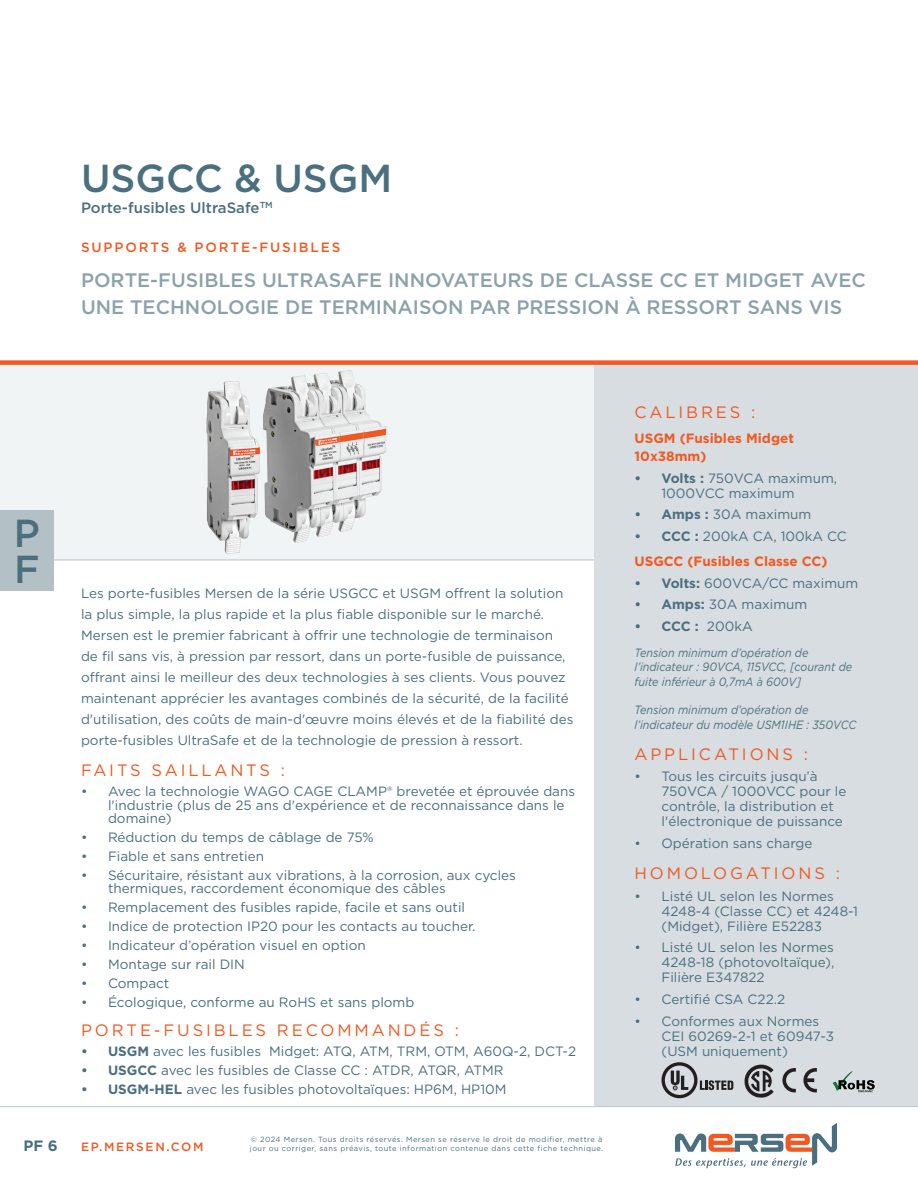
<style>
.page{position:relative;width:918px;height:1188px;background:#fff}
.page>*{position:absolute;margin:0;border:0;box-sizing:border-box;transform-origin:0 0}
.NEW_Product_MSL_Page_1{font:500 39px/36px "Gotham";color:#4b6f7f}
.NEW_Product_type{font:500 19.5px/27px "Gotham";color:#8ba2aa}
.NEW_Subhead{font:16.5px "Gotham";letter-spacing:.175em;color:#f15921}
.NEW_Product_MSL_Description{font:500 15px "Gotham";color:#4b6f7f}
.t1{font:700 15px "Gotham";color:#4b6f7f}
.NEW_Text{font:13.5px/15px "Gotham";color:#4b6f7f}
.New_Sub_subhead_Orange{font:700 13.5px/18px "Gotham";color:#f15921}
.NEW_Product_group{font:500 13.5px "Gotham";letter-spacing:.14em;color:#f15921}
.t2{font:700 13.5px "Gotham";color:#4b6f7f}
.NEW_Italic_Caption{font:italic 12px/14.4px "Gotham";color:#4b6f7f;scale:.9 1}
.t3{font:500 12px "Gotham";letter-spacing:.14em;color:#f15921}
.t4{font:7.5px/9px "Gotham";letter-spacing:.06em;color:#4b6f7f}
.s1{font-weight:700}
.s2{font-weight:400}
</style>
<div class="page">
<svg style="left:675px;top:1123px;width:162px;height:45px"></svg>
<div style="left:0;top:365px;width:594px;height:195px;background:#f1f4f5"></div>
<div style="left:594px;top:365px;width:324px;height:742px;background:#d7dde0"></div>
<div style="left:0;top:360px;width:918px;height:5px;background:#f15921"></div>
<hr style="left:0;top:560px;width:594px;height:1px;background:#c0cace">
<hr style="left:0;top:1106px;width:918px;height:1px;background:#c0cace">
<div style="left:0;top:510px;width:54px;height:81px;background:#b3c0c6"></div>
<img style="left:832px;top:1071px;width:43px;height:22px">
<svg style="left:662px;top:1062px;width:71px;height:36px"></svg>
<svg style="left:782px;top:1068px;width:14px;height:24px"></svg>
<svg style="left:803px;top:1068px;width:14px;height:24px"></svg>
<img style="left:745px;top:1065px;width:28px;height:33px">
<img style="left:188px;top:360px;width:217px;height:201px">
<h1 class="NEW_Product_MSL_Page_1" style="left:14px;top:514px;width:28px">P<br>F</h1>
<p class="NEW_Product_MSL_Page_1" style="left:81px;top:160px;width:313px">USGCC &amp; USGM</p>
<p class="NEW_Product_MSL_Description" style="left:81px;top:198px;width:193px">Porte-fusibles UltraSafe<sup>TM</sup></p>
<p class="NEW_Product_group" style="left:81px;top:239px;width:261px">SUPPORTS &amp; PORTE-FUSIBLES</p>
<p class="NEW_Product_type" style="left:81px;top:266px;width:786px">PORTE-FUSIBLES ULTRASAFE INNOVATEURS DE CLASSE CC ET MIDGET AVEC<br>UNE TECHNOLOGIE DE TERMINAISON PAR PRESSION À RESSORT SANS VIS</p>
<p class="NEW_Text" style="left:81px;top:582px;width:494px;line-height:21px">Les porte-fusibles Mersen de la série USGCC et USGM offrent la solution la plus simple, la plus rapide et la plus fiable disponible sur le marché.<br>Mersen est le premier fabricant à offrir une technologie de terminaison de fil sans vis, à pression par ressort, dans un porte-fusible de puissance, offrant ainsi le meilleur des deux technologies à ses clients. Vous pouvez maintenant apprécier les avantages combinés de la sécurité, de la facilité d'utilisation, des coûts de main-d'œuvre moins élevés et de la fiabilité des porte-fusibles UltraSafe et de la technologie de pression à ressort.</p>
<p class="NEW_Subhead" style="left:81px;top:759px;width:206px">FAITS SAILLANTS :</p>
<p class="NEW_Text" style="left:108px;top:784px;width:469px;line-height:13.5px;text-indent:-27px">• Avec la technologie WAGO CAGE CLAMP® brevetée et éprouvée dans l'industrie (plus de 25 ans d'expérience et de reconnaissance dans le domaine)</p>
<p class="NEW_Text" style="left:81px;top:829px;width:294px">• Réduction du temps de câblage de 75%</p>
<p class="NEW_Text" style="left:81px;top:848px;width:185px">• Fiable et sans entretien</p>
<p class="NEW_Text" style="left:108px;top:868px;width:409px;line-height:13.5px;text-indent:-27px">• Sécuritaire, résistant aux vibrations, à la corrosion, aux cycles thermiques, raccordement économique des câbles</p>
<p class="NEW_Text" style="left:81px;top:900px;width:386px">• Remplacement des fusibles rapide, facile et sans outil</p>
<p class="NEW_Text" style="left:81px;top:918px;width:396px">• Indice de protection IP20 pour les contacts au toucher.</p>
<p class="NEW_Text" style="left:81px;top:937px;width:286px">• Indicateur d’opération visuel en option</p>
<p class="NEW_Text" style="left:81px;top:956px;width:165px">• Montage sur rail DIN</p>
<p class="NEW_Text" style="left:81px;top:975px;width:90px">• Compact</p>
<p class="NEW_Text" style="left:81px;top:994px;width:335px">• Écologique, conforme au RoHS et sans plomb</p>
<p class="NEW_Subhead" style="left:81px;top:1020px;width:379px">PORTE-FUSIBLES RECOMMANDÉS :</p>
<p class="NEW_Text" style="left:81px;top:1044px;width:497px"><span class="s1">• USGM</span> avec les fusibles Midget: ATQ, ATM, TRM, OTM, A60Q-2, DCT-2</p>
<p class="NEW_Text" style="left:81px;top:1063px;width:424px"><span class="s1">• USGCC</span> avec les fusibles de Classe CC : ATDR, ATQR, ATMR</p>
<p class="NEW_Text" style="left:81px;top:1082px;width:427px"><span class="s1">• USGM-HEL</span> avec les fusibles photovoltaïques: HP6M, HP10M</p>
<p class="NEW_Subhead" style="left:634px;top:402px;width:122px">CALIBRES :</p>
<p class="New_Sub_subhead_Orange" style="left:634px;top:429px;width:161px">USGM (Fusibles Midget<br>10x38mm)</p>
<p class="NEW_Text" style="left:662px;top:470px;width:177px;text-indent:-27px"><span class="s1">• Volts :</span> 750VCA maximum,<br>1000VCC maximum</p>
<p class="NEW_Text" style="left:634px;top:507px;width:178px"><span class="s1">• Amps :</span> 30A maximum</p>
<p class="NEW_Text" style="left:634px;top:529px;width:214px"><span class="s1">• CCC :</span> 200kA CA, 100kA CC</p>
<p class="New_Sub_subhead_Orange" style="left:634px;top:552px;width:194px">USGCC (Fusibles Classe CC)</p>
<p class="NEW_Text" style="left:634px;top:575px;width:225px"><span class="s1">• Volts:</span> 600VCA/CC maximum</p>
<p class="NEW_Text" style="left:634px;top:597px;width:174px"><span class="s1">• Amps:</span> 30A maximum</p>
<p class="t2" style="left:634px;top:617px;width:120px">• CCC : <span class="s2">200kA</span></p>
<p class="NEW_Italic_Caption" style="left:634px;top:645px;width:243px">Tension minimum d’opération de l’indicateur : 90VCA, 115VCC, [courant de fuite inférieur à 0,7mA à 600V]</p>
<p class="NEW_Italic_Caption" style="left:634px;top:703px;width:248px">Tension minimum d’opération de l’indicateur du modèle USM1IHE : 350VCC</p>
<p class="NEW_Subhead" style="left:634px;top:743px;width:175px">APPLICATIONS :</p>
<p class="NEW_Text" style="left:662px;top:769px;width:187px;text-indent:-27px">• Tous les circuits jusqu’à<br>750VCA / 1000VCC pour le contrôle, la distribution et l'électronique de puissance</p>
<p class="NEW_Text" style="left:634px;top:836px;width:180px">• Opération sans charge</p>
<p class="NEW_Subhead" style="left:634px;top:862px;width:207px">HOMOLOGATIONS :</p>
<p class="NEW_Text" style="left:662px;top:888px;width:198px;text-indent:-27px">• Listé UL selon les Normes<br>4248-4 (Classe CC) et 4248-1 (Midget), Filière E52283</p>
<p class="NEW_Text" style="left:662px;top:940px;width:174px;text-align:justify;text-indent:-27px">• Listé UL selon les Normes 4248-18 (photovoltaïque), Filière E347822</p>
<p class="NEW_Text" style="left:634px;top:992px;width:152px">• Certifié CSA C22.2</p>
<p class="NEW_Text" style="left:662px;top:1013px;width:174px;text-indent:-27px">• Conformes aux Normes<br>CEI 60269-2-1 et 60947-3 (USM uniquement)</p>
<p class="t1" style="left:23px;top:1135px;width:36px">PF 6</p>
<p class="t3" style="left:81px;top:1139px;width:124px">EP.MERSEN.COM</p>
<p class="t4" style="left:250px;top:1135px;width:355px">© 2024 Mersen. Tous droits réservés. Mersen se réserve le droit de modifier, mettre à jour ou corriger, sans préavis, toute information contenue dans cette fiche technique.</p>
</div>
